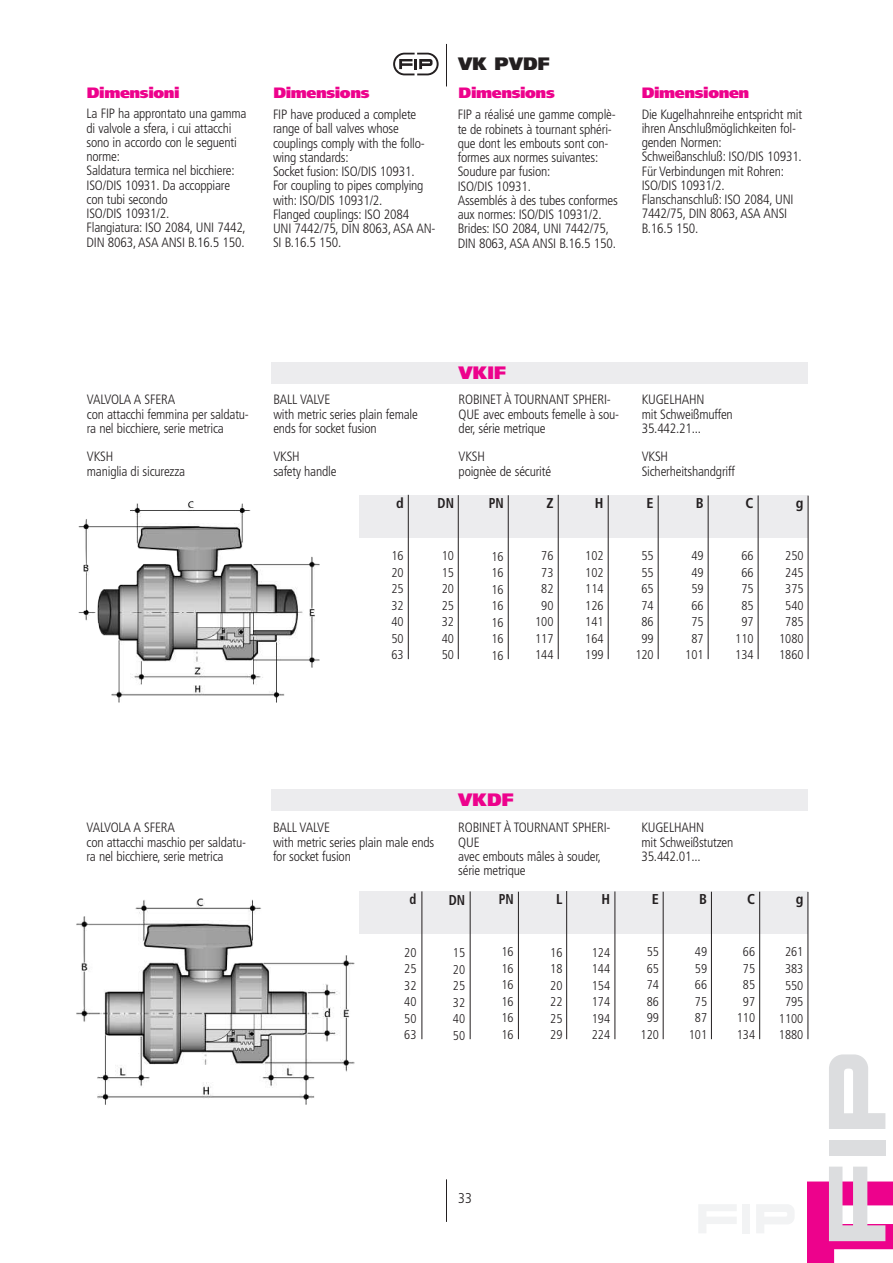
<style>
.page{position:relative;width:893px;height:1263px;background:#fff}
.page>*{position:absolute;margin:0;border:0;box-sizing:border-box;transform-origin:0 0}
.t1{font:900 18px "Frutiger LT Std";color:#ed028c}
.t2{font:900 18px "Frutiger LT Std";color:#231f20}
.t3{font:900 15px "Frutiger LT Std";letter-spacing:-.025em;color:#ed028c;scale:1.05 1}
.t4{font:700 condensed 14.25px "Frutiger LT Std";color:#231f20}
.t5{font:700 condensed 14.25px "Frutiger LT Std";color:#231f20;scale:.9 1}
.t6{font:300 condensed 14.25px "Frutiger LT Std";color:#231f20}
.t7{font:300 condensed 13.5px/14.2px "Frutiger LT Std";letter-spacing:-.015em;color:#231f20}
.t8{font:300 condensed 12.75px/16.5px "Frutiger LT Std";color:#231f20;text-align:justify}
</style>
<div class="page">
<hr style="left:446px;top:44px;width:1px;height:42px;background:#231f20">
<hr style="left:446px;top:1179px;width:1px;height:43px;background:#231f20">
<svg style="left:699px;top:1204px;width:37px;height:29px"></svg>
<div style="left:742px;top:1204px;width:8px;height:29px;background:#f2f3f4"></div>
<svg style="left:756px;top:1204px;width:38px;height:29px"></svg>
<div style="left:829px;top:1140px;width:56px;height:15px;background:#dcdddf"></div>
<svg style="left:808px;top:1166px;width:85px;height:97px"></svg>
<svg style="left:829px;top:1054px;width:56px;height:75px"></svg>
<div style="left:272px;top:362px;width:536px;height:21px;background:#ececee"></div>
<div style="left:359px;top:495px;width:449px;height:43px;background:#ececee"></div>
<div style="left:271px;top:789px;width:537px;height:22px;background:#ececee"></div>
<hr style="left:508px;top:495px;width:1px;height:164px;background:#231f20">
<hr style="left:608px;top:495px;width:1px;height:164px;background:#231f20">
<hr style="left:658px;top:495px;width:1px;height:164px;background:#231f20">
<hr style="left:708px;top:495px;width:1px;height:164px;background:#231f20">
<hr style="left:758px;top:495px;width:1px;height:164px;background:#231f20">
<hr style="left:808px;top:496px;width:1px;height:163px;background:#231f20">
<hr style="left:408px;top:495px;width:1px;height:164px;background:#231f20">
<hr style="left:458px;top:495px;width:1px;height:164px;background:#231f20">
<hr style="left:558px;top:495px;width:1px;height:164px;background:#231f20">
<div style="left:359px;top:892px;width:449px;height:42px;background:#ececee"></div>
<hr style="left:470px;top:891px;width:1px;height:148px;background:#231f20">
<hr style="left:518px;top:892px;width:1px;height:147px;background:#231f20">
<hr style="left:614px;top:891px;width:1px;height:148px;background:#231f20">
<hr style="left:663px;top:892px;width:1px;height:147px;background:#231f20">
<hr style="left:711px;top:892px;width:1px;height:147px;background:#231f20">
<hr style="left:759px;top:892px;width:1px;height:147px;background:#231f20">
<hr style="left:807px;top:892px;width:1px;height:147px;background:#231f20">
<hr style="left:421px;top:891px;width:1px;height:148px;background:#231f20">
<hr style="left:566px;top:891px;width:1px;height:148px;background:#231f20">
<img style="left:79px;top:501px;width:241px;height:202px">
<img style="left:76px;top:898px;width:279px;height:207px">
<svg style="left:393px;top:53px;width:46px;height:22px"></svg>
<h1 class="t2" style="left:458px;top:56px;width:93px">VK PVDF</h1>
<p class="t3" style="left:87px;top:87px;width:90px">Dimensioni</p>
<p class="t3" style="left:273px;top:87px;width:93px">Dimensions</p>
<p class="t3" style="left:459px;top:87px;width:93px">Dimensions</p>
<p class="t3" style="left:642px;top:87px;width:104px">Dimensionen</p>
<p class="t7" style="left:87px;top:108px;width:161px">La FIP ha approntato una gamma di valvole a sfera, i cui attacchi sono in accordo con le seguenti norme:<br>Saldatura termica nel bicchiere:<br>ISO/DIS 10931. Da accoppiare con tubi secondo<br>ISO/DIS 10931/2.<br>Flangiatura: ISO 2084, UNI 7442,<br>DIN 8063, ASA ANSI B.16.5 150.</p>
<p class="t7" style="left:273px;top:108px;width:164px">FIP have produced a complete range of ball valves whose couplings comply with the follo&shy;wing standards:<br>Socket fusion: ISO/DIS 10931.<br>For coupling to pipes complying with: ISO/DIS 10931/2.<br>Flanged couplings: ISO 2084<br>UNI 7442/75, DIN 8063, ASA AN-<br>SI B.16.5 150.</p>
<p class="t7" style="left:458px;top:109px;width:162px">FIP a réalisé une gamme complè&shy;te de robinets à tournant sphéri&shy;que dont les embouts sont con&shy;formes aux normes suivantes:<br>Soudure par fusion:<br>ISO/DIS 10931.<br>Assemblés à des tubes conformes aux normes: ISO/DIS 10931/2.<br>Brides: ISO 2084, UNI 7442/75,<br>DIN 8063, ASA ANSI B.16.5 150.</p>
<p class="t7" style="left:642px;top:108px;width:162px">Die Kugelhahnreihe entspricht mit ihren Anschlußmöglichkeiten fol&shy;genden Normen:<br>Schweißanschluß: ISO/DIS 10931.<br>Für Verbindungen mit Rohren:<br>ISO/DIS 10931/2.<br>Flanschanschluß: ISO 2084, UNI<br>7442/75, DIN 8063, ASA ANSI<br>B.16.5 150.</p>
<p class="t7" style="left:87px;top:394px;width:164px">VALVOLA A SFERA<br>con attacchi femmina per saldatu&shy;ra nel bicchiere, serie metrica</p>
<p class="t7" style="left:87px;top:451px;width:100px">VKSH<br>maniglia di sicurezza</p>
<p class="t7" style="left:273px;top:394px;width:146px">BALL VALVE<br>with metric series plain female ends for socket fusion</p>
<p class="t7" style="left:273px;top:451px;width:65px">VKSH<br>safety handle</p>
<p class="t4" style="left:396px;top:497px;width:9px">d</p>
<p class="t8" style="left:391px;top:548px;width:14px">16<br>20<br>25<br>32<br>40<br>50<br>63</p>
<h1 class="t1" style="left:458px;top:365px;width:49px">VKIF</h1>
<p class="t7" style="left:459px;top:394px;width:162px">ROBINET À TOURNANT SPHERI-<br>QUE avec embouts femelle à sou&shy;der, série metrique</p>
<p class="t7" style="left:459px;top:451px;width:94px">VKSH<br>poignèe de sécurité</p>
<p class="t7" style="left:642px;top:394px;width:93px">KUGELHAHN<br>mit Schweißmuffen<br>35.442.21...</p>
<p class="t7" style="left:642px;top:451px;width:95px">VKSH<br>Sicherheitshandgriff</p>
<p class="t5" style="left:438px;top:497px;width:20px">DN</p>
<p class="t5" style="left:489px;top:498px;width:18px">PN</p>
<p class="t4" style="left:546px;top:497px;width:9px">Z</p>
<p class="t4" style="left:595px;top:497px;width:10px">H</p>
<p class="t4" style="left:647px;top:497px;width:9px">E</p>
<p class="t4" style="left:696px;top:497px;width:9px">B</p>
<p class="t4" style="left:746px;top:497px;width:9px">C</p>
<p class="t8" style="left:442px;top:549px;width:14px">10<br>15<br>20<br>25<br>32<br>40<br>50</p>
<p class="t8" style="left:491px;top:549px;width:14px">16<br>16<br>16<br>16<br>16<br>16<br>16</p>
<p class="t8" style="left:535px;top:549px;width:20px;text-align:center">76<br>73<br>82<br>90<br>100<br>117<br>144</p>
<p class="t8" style="left:585px;top:549px;width:20px">102<br>102<br>114<br>126<br>141<br>164<br>199</p>
<p class="t8" style="left:635px;top:549px;width:20px;text-align:center">55<br>55<br>65<br>74<br>86<br>99<br>120</p>
<p class="t8" style="left:685px;top:548px;width:20px;text-align:center">49<br>49<br>59<br>66<br>75<br>87<br>101</p>
<p class="t8" style="left:735px;top:549px;width:20px;text-align:center">66<br>66<br>75<br>85<br>97<br>110<br>134</p>
<p class="t4" style="left:796px;top:497px;width:9px">g</p>
<p class="t8" style="left:779px;top:549px;width:26px;text-align:center">250<br>245<br>375<br>540<br>785<br>1080<br>1860</p>
<h1 class="t1" style="left:458px;top:793px;width:57px">VKDF</h1>
<p class="t7" style="left:87px;top:821px;width:161px">VALVOLA A SFERA<br>con attacchi maschio per saldatu&shy;ra nel bicchiere, serie metrica</p>
<p class="t7" style="left:273px;top:821px;width:163px">BALL VALVE<br>with metric series plain male ends for socket fusion</p>
<p class="t7" style="left:458px;top:821px;width:154px">ROBINET À TOURNANT SPHERI-<br>QUE<br>avec embouts mâles à souder, série metrique</p>
<p class="t7" style="left:641px;top:821px;width:93px">KUGELHAHN<br>mit Schweißstutzen<br>35.442.01...</p>
<p class="t5" style="left:410px;top:893px;width:9px">d</p>
<p class="t5" style="left:449px;top:894px;width:20px">DN</p>
<p class="t5" style="left:499px;top:893px;width:18px">PN</p>
<p class="t4" style="left:556px;top:893px;width:8px">L</p>
<p class="t4" style="left:601px;top:893px;width:10px">H</p>
<p class="t4" style="left:652px;top:893px;width:9px">E</p>
<p class="t4" style="left:699px;top:893px;width:9px">B</p>
<p class="t4" style="left:747px;top:893px;width:9px">C</p>
<p class="t8" style="left:404px;top:945px;width:14px">20<br>25<br>32<br>40<br>50<br>63</p>
<p class="t8" style="left:453px;top:945px;width:14px">15<br>20<br>25<br>32<br>40<br>50</p>
<p class="t8" style="left:501px;top:944px;width:14px">16<br>16<br>16<br>16<br>16<br>16</p>
<p class="t8" style="left:550px;top:945px;width:14px">16<br>18<br>20<br>22<br>25<br>29</p>
<p class="t8" style="left:592px;top:945px;width:20px">124<br>144<br>154<br>174<br>194<br>224</p>
<p class="t8" style="left:641px;top:945px;width:20px;text-align:center">55<br>65<br>74<br>86<br>99<br>120</p>
<p class="t8" style="left:689px;top:945px;width:20px;text-align:center">49<br>59<br>66<br>75<br>87<br>101</p>
<p class="t8" style="left:737px;top:945px;width:20px;text-align:center">66<br>75<br>85<br>97<br>110<br>134</p>
<p class="t4" style="left:796px;top:893px;width:9px">g</p>
<p class="t8" style="left:779px;top:945px;width:26px;text-align:center">261<br>383<br>550<br>795<br>1100<br>1880</p>
<p class="t6" style="left:458px;top:1192px;width:15px">33</p>
</div>
